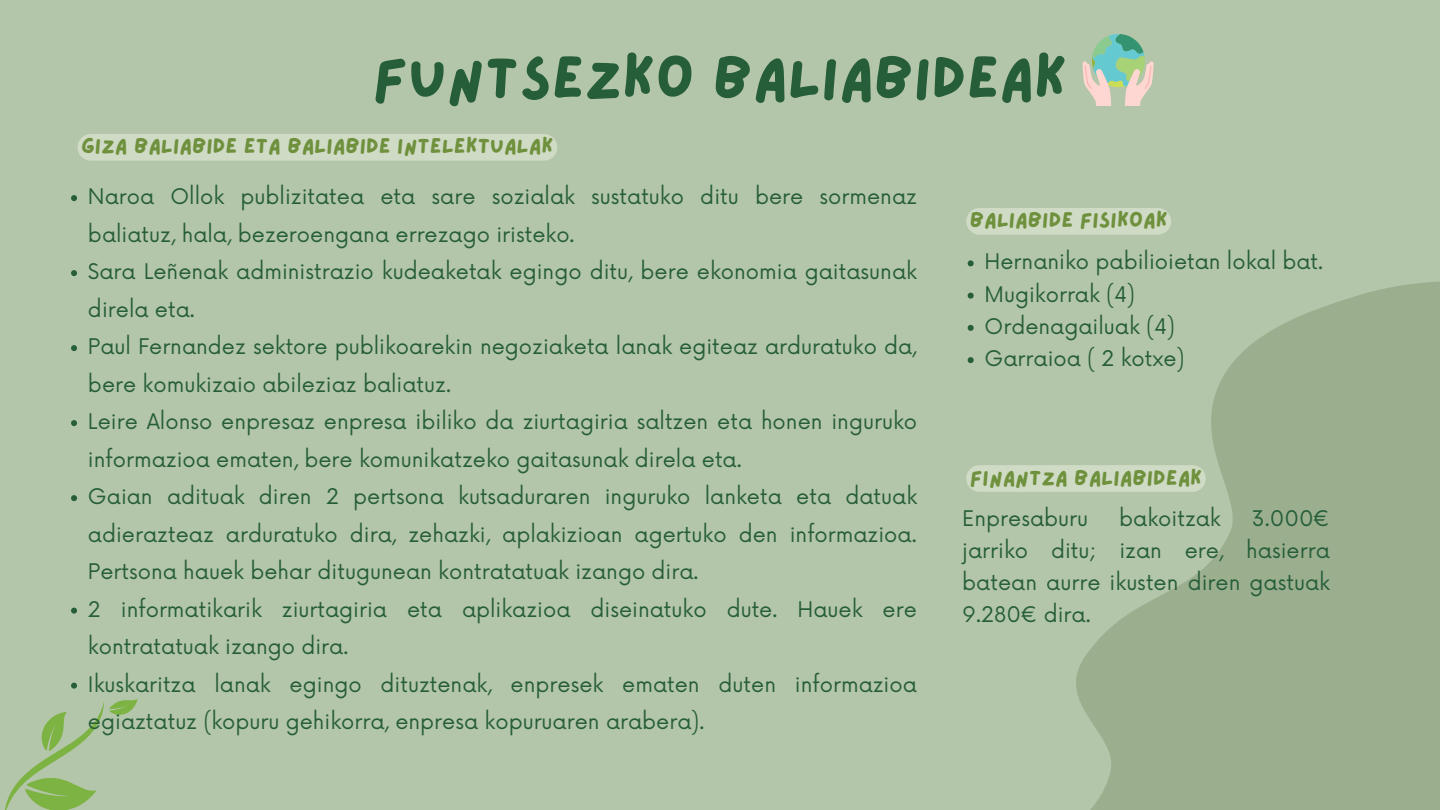
<style>
.page{position:relative;width:1440px;height:810px;background:#b4c6a9}
.page>*{position:absolute;margin:0;border:0;box-sizing:border-box;transform-origin:0 0}
.t1{font:60px "Lazydog";color:#265e39}
.t2{font:21.7px "Lazydog";color:#6f913d}
.t3{font:21px/37.5px "Now";color:#265e39}
</style>
<div class="page">
<div style="left:78px;top:134px;width:479px;height:27px;background:#d0dbc6"></div>
<svg style="left:967px;top:208px;width:473px;height:602px"></svg>
<svg style="left:71px;top:195px;width:6px;height:6px"></svg>
<svg style="left:71px;top:270px;width:6px;height:6px"></svg>
<svg style="left:71px;top:345px;width:6px;height:6px"></svg>
<svg style="left:71px;top:420px;width:6px;height:6px"></svg>
<svg style="left:71px;top:495px;width:6px;height:6px"></svg>
<svg style="left:71px;top:608px;width:6px;height:6px"></svg>
<svg style="left:5px;top:683px;width:133px;height:127px"></svg>
<svg style="left:1083px;top:34px;width:71px;height:72px"></svg>
<div style="left:966px;top:208px;width:205px;height:27px;background:#d0dbc6;border-radius:13px"></div>
<div style="left:966px;top:465px;width:240px;height:27px;background:#d0dbc6"></div>
<svg style="left:968px;top:260px;width:6px;height:6px"></svg>
<svg style="left:968px;top:293px;width:6px;height:6px"></svg>
<svg style="left:968px;top:325px;width:6px;height:6px"></svg>
<svg style="left:968px;top:357px;width:6px;height:6px"></svg>
<h1 class="t1" style="left:373px;top:49px;width:696px">FUNTSEZKO BALIABIDEAK</h1>
<p class="t2" style="left:81px;top:136px;width:474px">GIZA BALIABIDE ETA BALIABIDE INTELEKTUALAK</p>
<p class="t3" style="left:88px;top:179px;width:831px">Naroa Ollok publizitatea eta sare sozialak sustatuko ditu bere sormenaz baliatuz, hala, bezeroengana errezago iristeko.<br>Sara Leñenak administrazio kudeaketak egingo ditu, bere ekonomia gaitasunak direla eta.<br>Paul Fernandez sektore publikoarekin negoziaketa lanak egiteaz arduratuko da, bere komukizaio abileziaz baliatuz.<br>Leire Alonso enpresaz enpresa ibiliko da ziurtagiria saltzen eta honen inguruko informazioa ematen, bere komunikatzeko gaitasunak direla eta.<br>Gaian adituak diren 2 pertsona kutsaduraren inguruko lanketa eta datuak adierazteaz arduratuko dira, zehazki, aplakizioan agertuko den informazioa.<br>Pertsona hauek behar ditugunean kontratatuak izango dira.<br>2 informatikarik ziurtagiria eta aplikazioa diseinatuko dute. Hauek ere kontratatuak izango dira.<br>Ikuskaritza lanak egingo dituztenak, enpresek ematen duten informazioa egiaztatuz (kopuru gehikorra, enpresa kopuruaren arabera).</p>
<p class="t2" style="left:970px;top:210px;width:200px">BALIABIDE FISIKOAK</p>
<p class="t3" style="left:985px;top:247px;width:340px;line-height:32.2px">Hernaniko pabilioietan lokal bat.<br>Mugikorrak (4)<br>Ordenagailuak (4)<br>Garraioa ( 2 kotxe)</p>
<p class="t2" style="left:970px;top:467px;width:234px">FINANTZA BALIABIDEAK</p>
<p class="t3" style="left:962px;top:500px;width:127px">Enpresaburu</p>
<p class="t3" style="left:1119px;top:500px;width:103px">bakoitzak</p>
<p class="t3" style="left:962px;top:503px;width:369px;line-height:32.2px;text-align:justify;text-indent:290px">3.000€ jarriko ditu; izan ere, hasierra batean aurre ikusten diren gastuak 9.280€ dira.</p>
</div>
